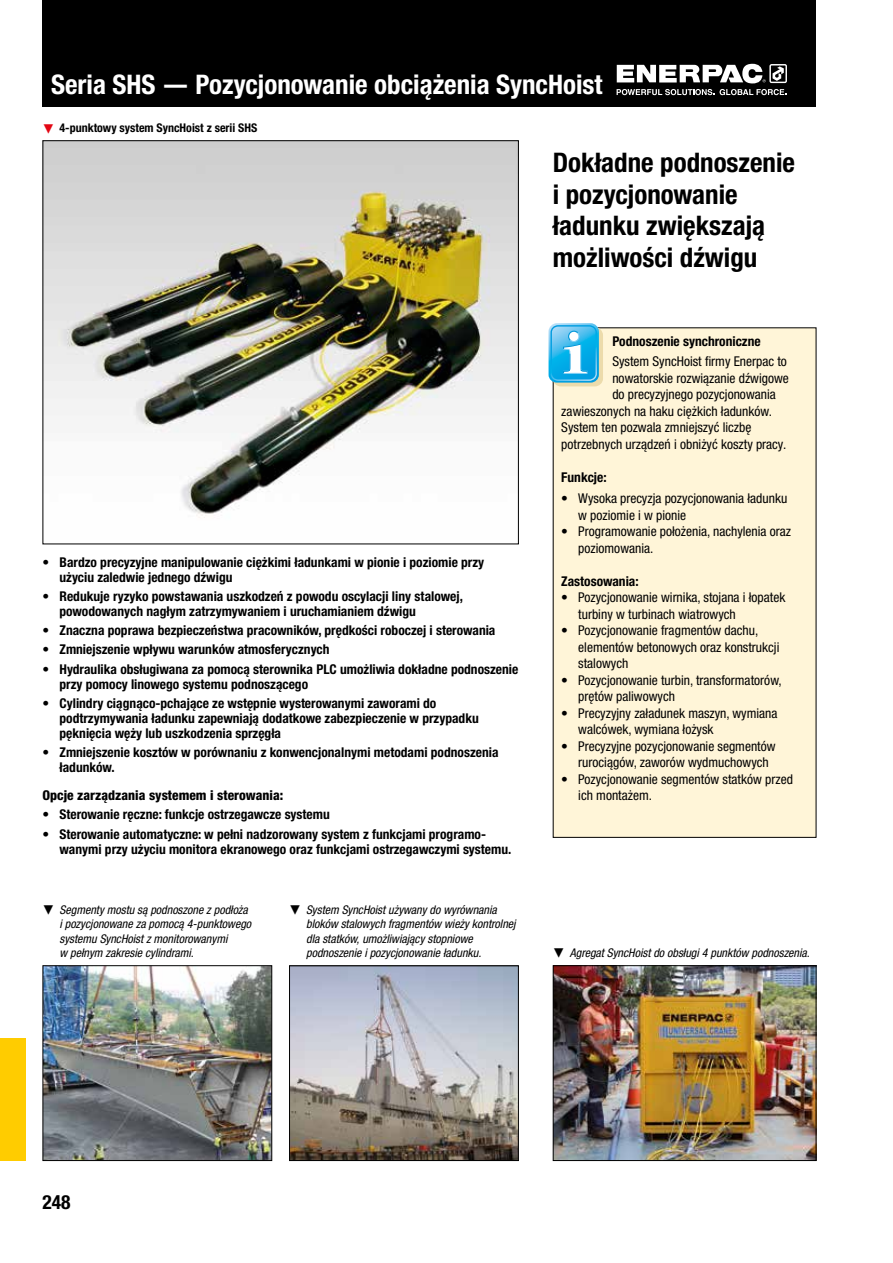
<style>
.page{position:relative;width:893px;height:1263px;background:#fff}
.page>*{position:absolute;margin:0;border:0;box-sizing:border-box;transform-origin:0 0}
.t1{font:700 condensed 27px/31.5px "Helvetica Neue LTW1 G";color:#000}
.t2{font:700 condensed 27px "Helvetica Neue LTW1 G";color:#fff}
.t3{font:700 condensed 19.5px "Helvetica Neue LTW1 G";color:#000}
.t4{font:700 condensed 13.5px/15px "Helvetica Neue LTW1 G";color:#000}
.t5{font:condensed 13.5px/16.5px "Helvetica Neue LTW1 G";color:#000}
.t6{font:800 condensed 13.5px "Helvetica Neue LTW1 G";color:#000}
.t7{font:italic condensed 12px/14.2px "Helvetica Neue LTW1 G";color:#000}
.t8{font:700 condensed 12px "Helvetica Neue LTW1 G";color:#000}
.s1{color:#e30613}
</style>
<div class="page">
<div style="left:43px;top:0;width:773px;height:106px;background:#000"></div>
<svg style="left:617px;top:89px;width:97px;height:6px"></svg>
<svg style="left:720px;top:89px;width:66px;height:6px"></svg>
<svg style="left:617px;top:64px;width:170px;height:19px"></svg>
<div style="left:0;top:1039px;width:26px;height:122px;background:#fc0"></div>
<img style="left:45px;top:142px;width:472px;height:376px">
<img style="left:45px;top:967px;width:225px;height:192px">
<div style="left:43px;top:965px;width:229px;height:196px;border:1px solid #000"></div>
<svg style="left:291px;top:967px;width:226px;height:192px"></svg>
<div style="left:289px;top:965px;width:230px;height:196px;border:1px solid #000"></div>
<div style="left:553px;top:328px;width:263px;height:509px;background:#fff5d8"></div>
<div style="left:553px;top:327px;width:50px;height:59px;background:#ecdbab;border-radius:8px"></div>
<svg style="left:549px;top:323px;width:50px;height:60px"></svg>
<img style="left:555px;top:967px;width:259px;height:192px">
<div style="left:553px;top:965px;width:263px;height:196px;border:1px solid #000"></div>
<h1 class="t2" style="left:51px;top:68px;width:553px">Seria SHS — Pozycjonowanie obciążenia SyncHoist</h1>
<p class="t8" style="left:43px;top:120px;width:216px"><span class="s1">▼</span> 4-punktowy system SyncHoist z serii SHS</p>
<p class="t4" style="left:60px;top:554px;width:426px;text-indent:-17px">• Bardzo precyzyjne manipulowanie ciężkimi ładunkami w pionie i poziomie przy użyciu zaledwie jednego dźwigu</p>
<p class="t4" style="left:60px;top:589px;width:405px;text-indent:-17px">• Redukuje ryzyko powstawania uszkodzeń z powodu oscylacji liny stalowej, powodowanych nagłym zatrzymywaniem i uruchamianiem dźwigu</p>
<p class="t4" style="left:43px;top:623px;width:454px">• Znaczna poprawa bezpieczeństwa pracowników, prędkości roboczej i sterowania</p>
<p class="t4" style="left:43px;top:642px;width:289px">• Zmniejszenie wpływu warunków atmosferycznych</p>
<p class="t4" style="left:60px;top:661px;width:460px;text-indent:-17px">• Hydraulika obsługiwana za pomocą sterownika PLC umożliwia dokładne podnoszenie przy pomocy linowego systemu podnoszącego</p>
<p class="t4" style="left:60px;top:696px;width:421px;text-indent:-17px">• Cylindry ciągnąco-pchające ze wstępnie wysterowanymi zaworami do podtrzymywania ładunku zapewniają dodatkowe zabezpieczenie w przypadku pęknięcia węży lub uszkodzenia sprzęgła</p>
<p class="t4" style="left:60px;top:745px;width:441px;text-indent:-17px">• Zmniejszenie kosztów w porównaniu z konwencjonalnymi metodami podnoszenia ładunków.</p>
<p class="t6" style="left:43px;top:787px;width:242px">Opcje zarządzania systemem i sterowania:</p>
<p class="t4" style="left:43px;top:807px;width:289px">• Sterowanie ręczne: funkcje ostrzegawcze systemu</p>
<p class="t4" style="left:60px;top:826px;width:453px;text-indent:-17px">• Sterowanie automatyczne: w pełni nadzorowany system z funkcjami programo&shy;wanymi przy użyciu monitora ekranowego oraz funkcjami ostrzegawczymi systemu.</p>
<p class="t7" style="left:60px;top:903px;width:193px;text-indent:-17px">▼ Segmenty mostu są podnoszone z podłoża i pozycjonowane za pomocą 4-punktowego systemu SyncHoist z monitorowanymi<br>w pełnym zakresie cylindrami.</p>
<p class="t7" style="left:306px;top:903px;width:211px;text-indent:-17px">▼ System SyncHoist używany do wyrównania bloków stalowych fragmentów wieży kontrolnej dla statków, umożliwiający stopniowe podnoszenie i pozycjonowanie ładunku.</p>
<h1 class="t1" style="left:553px;top:147px;width:244px">Dokładne podnoszenie i pozycjonowanie ładunku zwiększają możliwości dźwigu</h1>
<p class="t4" style="left:612px;top:333px;width:150px">Podnoszenie synchroniczne</p>
<p class="t5" style="left:612px;top:353px;width:176px">System SyncHoist firmy Enerpac to</p>
<p class="t5" style="left:612px;top:370px;width:178px">nowatorskie rozwiązanie dźwigowe</p>
<p class="t5" style="left:612px;top:386px;width:165px">do precyzyjnego pozycjonowania</p>
<p class="t5" style="left:561px;top:403px;width:212px">zawieszonych na haku ciężkich ładunków.</p>
<p class="t5" style="left:561px;top:419px;width:192px">System ten pozwala zmniejszyć liczbę</p>
<p class="t5" style="left:561px;top:436px;width:227px">potrzebnych urządzeń i obniżyć koszty pracy.</p>
<p class="t4" style="left:561px;top:470px;width:47px">Funkcje:</p>
<p class="t5" style="left:578px;top:490px;width:210px;text-indent:-17px">• Wysoka precyzja pozycjonowania ładunku w poziomie i w pionie</p>
<p class="t5" style="left:578px;top:523px;width:214px;text-indent:-17px">• Programowanie położenia, nachylenia oraz poziomowania.</p>
<p class="t4" style="left:561px;top:574px;width:79px">Zastosowania:</p>
<p class="t5" style="left:578px;top:589px;width:209px;text-indent:-17px">• Pozycjonowanie wirnika, stojana i łopatek turbiny w turbinach wiatrowych</p>
<p class="t5" style="left:578px;top:622px;width:203px;text-indent:-17px">• Pozycjonowanie fragmentów dachu, elementów betonowych oraz konstrukcji stalowych</p>
<p class="t5" style="left:578px;top:672px;width:205px;text-indent:-17px">• Pozycjonowanie turbin, transformatorów, prętów paliwowych</p>
<p class="t5" style="left:578px;top:705px;width:201px;text-indent:-17px">• Precyzyjny załadunek maszyn, wymiana walcówek, wymiana łożysk</p>
<p class="t5" style="left:578px;top:738px;width:199px;text-indent:-17px">• Precyzyjne pozycjonowanie segmentów rurociągów, zaworów wydmuchowych</p>
<p class="t5" style="left:578px;top:771px;width:216px;text-indent:-17px">• Pozycjonowanie segmentów statków przed ich montażem.</p>
<p class="t7" style="left:553px;top:945px;width:258px">▼ Agregat SyncHoist do obsługi 4 punktów podnoszenia.</p>
<h2 class="t3" style="left:43px;top:1190px;width:30px">248</h2>
</div>
